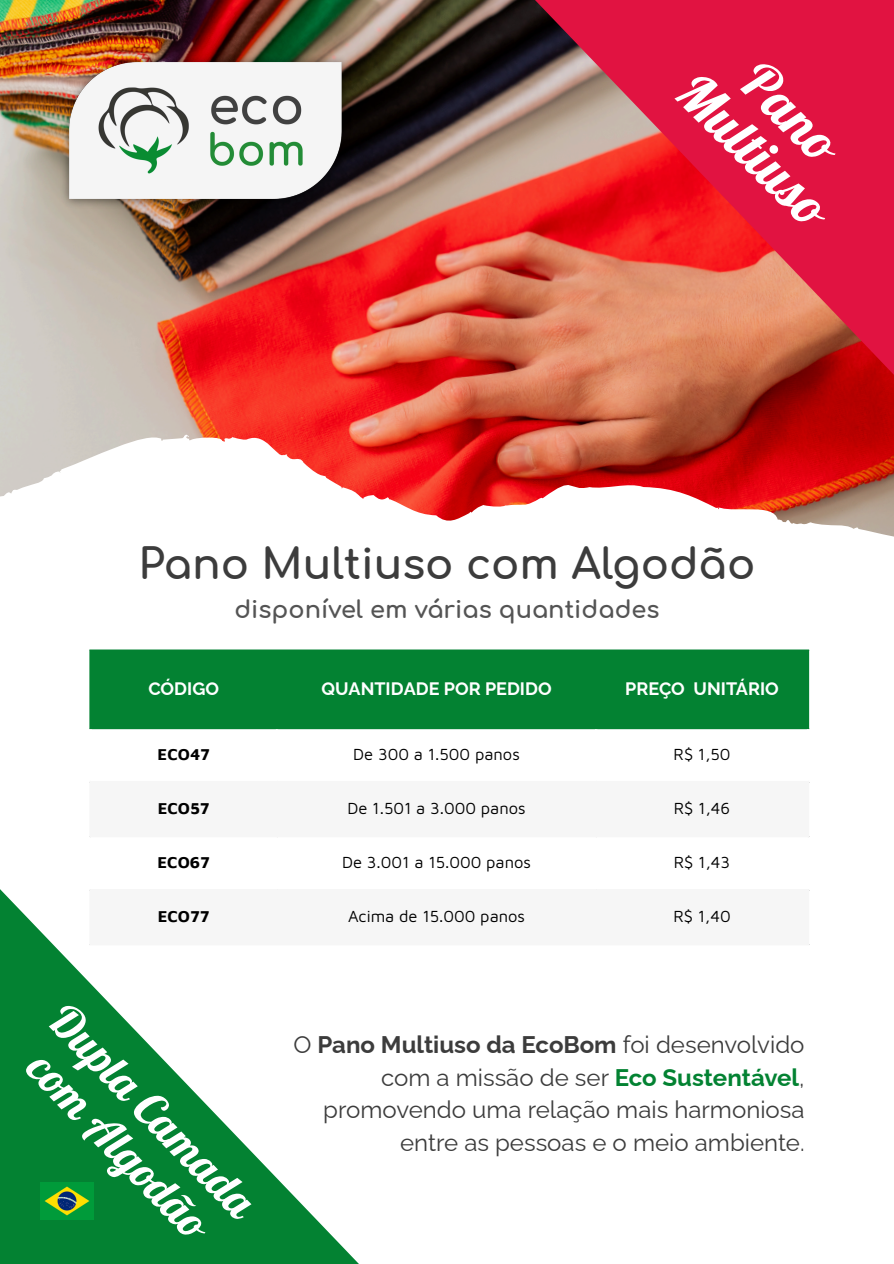
<style>
.page{position:relative;width:894px;height:1264px;background:#fff}
.page>*{position:absolute;margin:0;border:0;box-sizing:border-box;transform-origin:0 0}
.t1{font:54px/52.9px "Lobster";color:#fff;text-align:center}
.t2{font:45px/48.4px "Lobster";color:#fff;text-align:center}
.t3{font:700 42px "Comfortaa";color:#3c3c3c}
.t4{font:24px/32.7px "Raleway";color:#3c3c3c;text-align:right}
.t5{font:700 24px "Comfortaa";color:#545454}
.t6{font:700 18px "Raleway";color:#fff}
.t7{font:16.5px "Maven Pro";color:#000}
.t8{font:700 16.5px "Maven Pro";color:#000}
.s1{font-weight:700}
.s2{font-weight:700;color:#038232}
</style>
<div class="page">
<svg style="left:0;top:889px;width:358px;height:374px;fill:#038232"></svg>
<img style="left:41px;top:1182px;width:53px;height:37px">
<img style="left:0;top:0;width:893px;height:537px">
<svg style="left:530px;top:0;width:363px;height:375px;fill:#e11341"></svg>
<img style="left:59px;top:50px;width:296px;height:160px">
<div style="left:92px;top:651px;width:714px;height:76px;background:#038232"></div>
<div style="left:92px;top:891px;width:266px;height:52px;background:#f6f6f6"></div>
<hr style="left:89px;top:651px;width:3px;height:76px;background:#038232">
<hr style="left:276px;top:651px;width:2px;height:76px;background:#038232">
<hr style="left:595px;top:651px;width:2px;height:76px;background:#038232">
<hr style="left:806px;top:651px;width:2px;height:76px;background:#038232">
<hr style="left:89px;top:649px;width:719px;height:2px;background:#038232">
<hr style="left:89px;top:727px;width:719px;height:2px;background:#038232">
<hr style="left:89px;top:783px;width:3px;height:52px;background:#f6f6f6">
<hr style="left:89px;top:891px;width:3px;height:52px;background:#f6f6f6">
<hr style="left:276px;top:783px;width:2px;height:52px;background:#f6f6f6">
<hr style="left:276px;top:891px;width:2px;height:52px;background:#f6f6f6">
<hr style="left:595px;top:783px;width:2px;height:52px;background:#f6f6f6">
<hr style="left:595px;top:891px;width:2px;height:52px;background:#f6f6f6">
<hr style="left:806px;top:783px;width:2px;height:52px;background:#f6f6f6">
<hr style="left:806px;top:891px;width:2px;height:52px;background:#f6f6f6">
<hr style="left:89px;top:781px;width:719px;height:2px;background:#f6f6f6">
<hr style="left:89px;top:835px;width:719px;height:2px;background:#f6f6f6">
<hr style="left:89px;top:889px;width:719px;height:2px;background:#f6f6f6">
<hr style="left:89px;top:943px;width:719px;height:2px;background:#f6f6f6">
<h1 class="t1" style="left:742px;top:25px;width:190px;rotate:45deg">Pano<br>Multiuso</h1>
<h3 class="t3" style="left:138px;top:542px;width:618px">Pano Multiuso com Algodão</h3>
<p class="t5" style="left:234px;top:597px;width:426px">disponível em várias quantidades</p>
<p class="t6" style="left:148px;top:677px;width:72px">CÓDIGO</p>
<p class="t6" style="left:321px;top:677px;width:231px">QUANTIDADE POR PEDIDO</p>
<p class="t6" style="left:625px;top:677px;width:155px">PREÇO UNITÁRIO</p>
<p class="t8" style="left:158px;top:743px;width:54px">ECO47</p>
<p class="t7" style="left:353px;top:743px;width:168px">De 300 a 1.500 panos</p>
<p class="t7" style="left:673px;top:743px;width:58px">R$ 1,50</p>
<p class="t8" style="left:158px;top:797px;width:53px">ECO57</p>
<p class="t7" style="left:347px;top:797px;width:180px">De 1.501 a 3.000 panos</p>
<p class="t7" style="left:673px;top:797px;width:58px">R$ 1,46</p>
<p class="t8" style="left:157px;top:851px;width:54px">ECO67</p>
<p class="t7" style="left:342px;top:851px;width:190px">De 3.001 a 15.000 panos</p>
<p class="t7" style="left:673px;top:851px;width:58px">R$ 1,43</p>
<p class="t8" style="left:158px;top:905px;width:53px">ECO77</p>
<p class="t7" style="left:348px;top:905px;width:178px">Acima de 15.000 panos</p>
<p class="t7" style="left:673px;top:905px;width:59px">R$ 1,40</p>
<h2 class="t2" style="left:75px;top:994px;width:276px;rotate:46deg">Dupla Camada com Algodão</h2>
<p class="t4" style="left:293px;top:1028px;width:512px">O <span class="s1">Pano Multiuso da EcoBom</span> foi desenvolvido com a missão de ser <span class="s2">Eco Sustentável</span>, promovendo uma relação mais harmoniosa entre as pessoas e o meio ambiente.</p>
</div>
